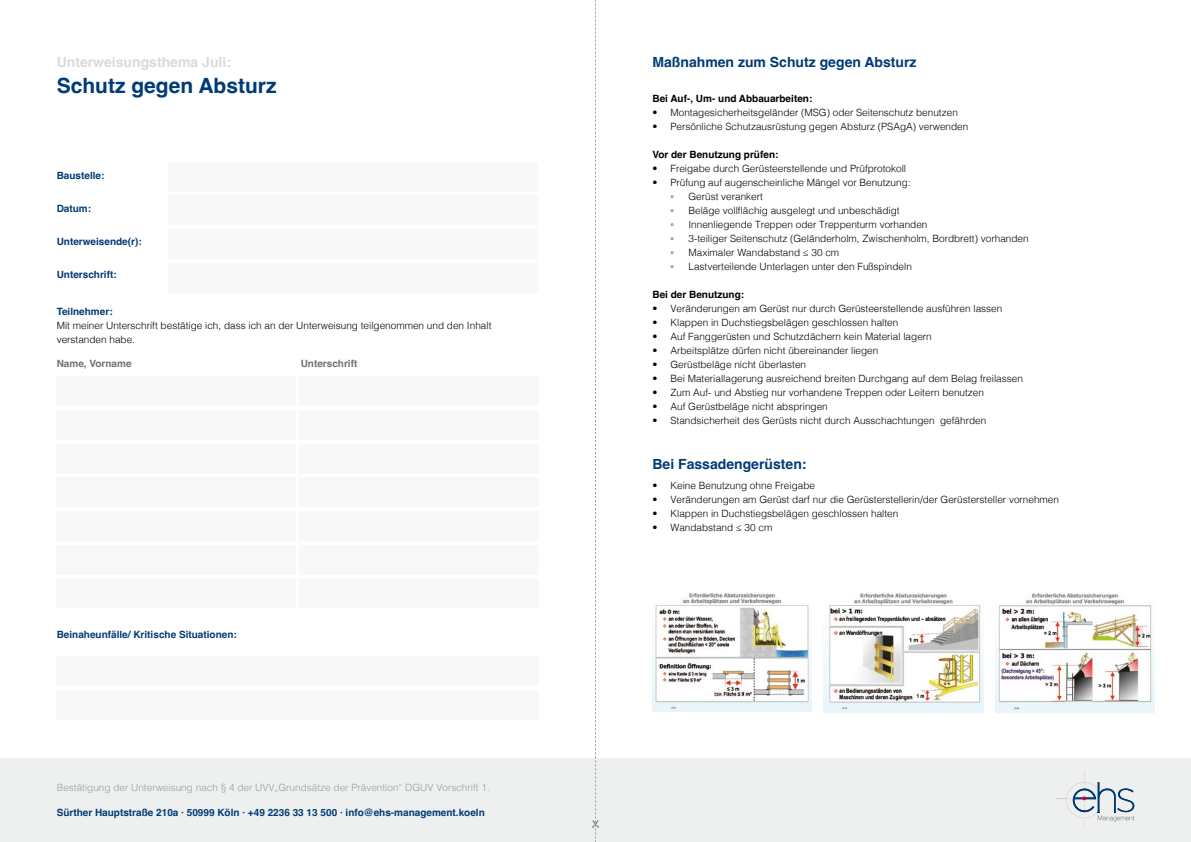
<style>
.page{position:relative;width:1191px;height:842px;background:#fff}
.page>*{position:absolute;margin:0;border:0;box-sizing:border-box;transform-origin:0 0}
.t1{font:700 21px "Helvetica";color:#003b75}
.t2{font:700 14px "Helvetica";color:#003b75}
.t3{font:700 14px "Helvetica";color:#d9dadb}
.t4{font:300 10px/14px "Helvetica";color:#000}
.t5{font:700 10px "Helvetica";color:#003b75}
.t6{font:300 10px "Helvetica";color:#9c9e9f}
.t7{font:700 10px "Helvetica";color:#000}
.t8{font:700 10px "Helvetica";color:#707172}
.t9{font:10px "Arial";color:#000}
</style>
<div class="page">
<div style="left:0;top:758px;width:1191px;height:84px;background:#eeefef"></div>
<div style="left:57px;top:690px;width:482px;height:30px;background:#f8f8f8"></div>
<div style="left:57px;top:656px;width:482px;height:30px;background:#f8f8f8"></div>
<div style="left:57px;top:377px;width:239px;height:29px;background:#f8f8f8"></div>
<div style="left:57px;top:511px;width:239px;height:30px;background:#f8f8f8"></div>
<div style="left:57px;top:444px;width:239px;height:29px;background:#f8f8f8"></div>
<div style="left:300px;top:377px;width:239px;height:29px;background:#f8f8f8"></div>
<div style="left:300px;top:511px;width:239px;height:30px;background:#f8f8f8"></div>
<div style="left:300px;top:444px;width:239px;height:29px;background:#f8f8f8"></div>
<div style="left:57px;top:410px;width:239px;height:30px;background:#f8f8f8"></div>
<div style="left:57px;top:545px;width:239px;height:29px;background:#f8f8f8"></div>
<div style="left:57px;top:478px;width:239px;height:29px;background:#f8f8f8"></div>
<div style="left:300px;top:410px;width:239px;height:30px;background:#f8f8f8"></div>
<div style="left:300px;top:545px;width:239px;height:29px;background:#f8f8f8"></div>
<div style="left:300px;top:478px;width:239px;height:29px;background:#f8f8f8"></div>
<svg style="left:592px;top:0;width:7px;height:842px"></svg>
<div style="left:169px;top:162px;width:369px;height:30px;background:#f8f8f8"></div>
<div style="left:169px;top:229px;width:369px;height:30px;background:#f8f8f8"></div>
<div style="left:169px;top:196px;width:369px;height:29px;background:#f8f8f8"></div>
<div style="left:169px;top:263px;width:369px;height:30px;background:#f8f8f8"></div>
<div style="left:57px;top:579px;width:239px;height:29px;background:#f8f8f8"></div>
<div style="left:300px;top:579px;width:239px;height:29px;background:#f8f8f8"></div>
<img style="left:652px;top:593px;width:159px;height:119px">
<img style="left:824px;top:593px;width:159px;height:119px">
<img style="left:995px;top:593px;width:160px;height:119px">
<svg style="left:1056px;top:772px;width:79px;height:56px"></svg>
<h2 class="t3" style="left:57px;top:54px;width:176px">Unterweisungsthema Juli:</h2>
<h1 class="t1" style="left:57px;top:72px;width:221px">Schutz gegen Absturz</h1>
<p class="t5" style="left:57px;top:170px;width:49px">Baustelle:</p>
<p class="t5" style="left:57px;top:203px;width:36px">Datum:</p>
<p class="t5" style="left:57px;top:236px;width:87px">Unterweisende(r):</p>
<p class="t5" style="left:57px;top:269px;width:61px">Unterschrift:</p>
<p class="t5" style="left:57px;top:306px;width:57px">Teilnehmer:</p>
<p class="t4" style="left:57px;top:318px;width:436px">Mit meiner Unterschrift bestätige ich, dass ich an der Unterweisung teilgenommen und den Inhalt verstanden habe.</p>
<p class="t8" style="left:57px;top:358px;width:76px">Name, Vorname</p>
<p class="t8" style="left:301px;top:358px;width:58px">Unterschrift</p>
<p class="t5" style="left:57px;top:629px;width:182px">Beinaheunfälle/ Kritische Situationen:</p>
<p class="t6" style="left:57px;top:779px;width:434px">Bestätigung der Unterweisung nach § 4 der UVV„Grundsätze der Prävention“ DGUV Vorschrift 1.</p>
<p class="t5" style="left:57px;top:806px;width:429px">Sürther Hauptstraße 210a · 50999 Köln · +49 2236 33 13 500 · info@ehs-management.koeln</p>
<h2 class="t2" style="left:652px;top:54px;width:265px">Maßnahmen zum Schutz gegen Absturz</h2>
<p class="t7" style="left:652px;top:92px;width:161px">Bei Auf-, Um- und Abbauarbeiten:</p>
<p class="t4" style="left:652px;top:104px;width:307px">• Montagesicherheitsgeländer (MSG) oder Seitenschutz benutzen</p>
<p class="t4" style="left:652px;top:118px;width:317px">• Persönliche Schutzausrüstung gegen Absturz (PSAgA) verwenden</p>
<p class="t7" style="left:652px;top:148px;width:127px">Vor der Benutzung prüfen:</p>
<p class="t4" style="left:652px;top:160px;width:255px">• Freigabe durch Gerüsteerstellende und Prüfprotokoll</p>
<p class="t4" style="left:652px;top:174px;width:260px">• Prüfung auf augenscheinliche Mängel vor Benutzung:</p>
<p class="t9" style="left:670px;top:190px;width:5px">◦</p>
<p class="t4" style="left:688px;top:188px;width:76px">Gerüst verankert</p>
<p class="t9" style="left:670px;top:204px;width:5px">◦</p>
<p class="t4" style="left:688px;top:202px;width:213px">Beläge vollflächig ausgelegt und unbeschädigt</p>
<p class="t9" style="left:670px;top:218px;width:5px">◦</p>
<p class="t4" style="left:688px;top:216px;width:240px">Innenliegende Treppen oder Treppenturm vorhanden</p>
<p class="t9" style="left:670px;top:232px;width:5px">◦</p>
<p class="t4" style="left:688px;top:230px;width:342px">3-teiliger Seitenschutz (Geländerholm, Zwischenholm, Bordbrett) vorhanden</p>
<p class="t9" style="left:670px;top:246px;width:5px">◦</p>
<p class="t4" style="left:688px;top:244px;width:152px">Maximaler Wandabstand ≤ 30 cm</p>
<p class="t9" style="left:670px;top:260px;width:5px">◦</p>
<p class="t4" style="left:688px;top:258px;width:225px">Lastverteilende Unterlagen unter den Fußspindeln</p>
<p class="t7" style="left:652px;top:288px;width:93px">Bei der Benutzung:</p>
<p class="t4" style="left:652px;top:300px;width:351px">• Veränderungen am Gerüst nur durch Gerüsteerstellende ausführen lassen</p>
<p class="t4" style="left:652px;top:314px;width:247px">• Klappen in Duchstiegsbelägen geschlossen halten</p>
<p class="t4" style="left:652px;top:328px;width:281px">• Auf Fanggerüsten und Schutzdächern kein Material lagern</p>
<p class="t4" style="left:652px;top:342px;width:227px">• Arbeitsplätze dürfen nicht übereinander liegen</p>
<p class="t4" style="left:652px;top:356px;width:155px">• Gerüstbeläge nicht überlasten</p>
<p class="t4" style="left:652px;top:370px;width:372px">• Bei Materiallagerung ausreichend breiten Durchgang auf dem Belag freilassen</p>
<p class="t4" style="left:652px;top:384px;width:333px">• Zum Auf- und Abstieg nur vorhandene Treppen oder Leitern benutzen</p>
<p class="t4" style="left:652px;top:398px;width:177px">• Auf Gerüstbeläge nicht abspringen</p>
<p class="t4" style="left:652px;top:412px;width:335px">• Standsicherheit des Gerüsts nicht durch Ausschachtungen gefährden</p>
<h2 class="t2" style="left:652px;top:455px;width:156px">Bei Fassadengerüsten:</h2>
<p class="t4" style="left:652px;top:477px;width:164px">• Keine Benutzung ohne Freigabe</p>
<p class="t4" style="left:652px;top:491px;width:408px">• Veränderungen am Gerüst darf nur die Gerüsterstellerin/der Gerüstersteller vornehmen</p>
<p class="t4" style="left:652px;top:505px;width:247px">• Klappen in Duchstiegsbelägen geschlossen halten</p>
<p class="t4" style="left:652px;top:519px;width:121px">• Wandabstand ≤ 30 cm</p>
</div>
